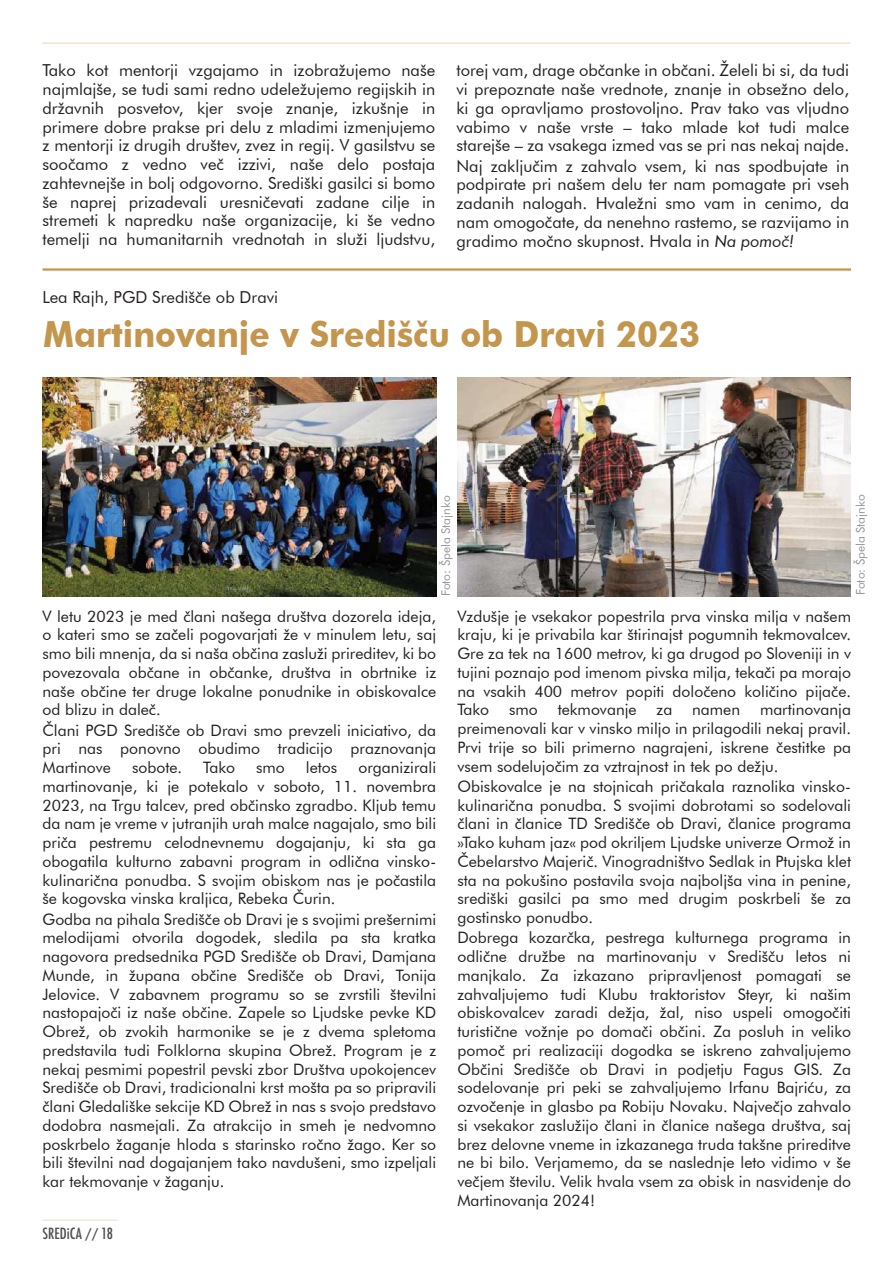
<style>
.page{position:relative;width:893px;height:1263px;background:#fff}
.page>*{position:absolute;margin:0;border:0;box-sizing:border-box;transform-origin:0 0}
.t1{font:700 36px "Futura BT";color:#c4954c;scale:.93 1}
.t2{font:16.5px "Futura BT";color:#231f20}
.t3{font:15.75px "Futura BT";color:#231f20}
.t4{font:500 condensed 15px "Futura";color:#4d4d4d}
.t5{font:12px "Futura BT";color:#939598}
.s1{font-style:italic}
.s2{font-family:"Futura BT";font-stretch:normal}
</style>
<div class="page">
<hr style="left:43px;top:1219px;width:75px;height:2px;background:#f7f1e8">
<hr style="left:43px;top:42px;width:807px;height:2px;background:#f3e9dc">
<hr style="left:43px;top:268px;width:808px;height:3px;background:#c4954b">
<img style="left:43px;top:377px;width:393px;height:219px">
<img style="left:457px;top:377px;width:393px;height:219px">
<p class="t2" style="left:43px;top:64px;width:394px">Tako kot mentorji vzgajamo in izobražujemo naše</p>
<p class="t2" style="left:43px;top:82px;width:394px">najmlajše, se tudi sami redno udeležujemo regijskih in</p>
<p class="t2" style="left:43px;top:101px;width:394px">državnih posvetov, kjer svoje znanje, izkušnje in</p>
<p class="t2" style="left:43px;top:120px;width:394px">primere dobre prakse pri delu z mladimi izmenjujemo</p>
<p class="t2" style="left:43px;top:139px;width:394px">z mentorji iz drugih društev, zvez in regij. V gasilstvu se</p>
<p class="t2" style="left:43px;top:157px;width:394px">soočamo z vedno več izzivi, naše delo postaja</p>
<p class="t2" style="left:43px;top:176px;width:394px">zahtevnejše in bolj odgovorno. Središki gasilci si bomo</p>
<p class="t2" style="left:43px;top:195px;width:394px">še naprej prizadevali uresničevati zadane cilje in</p>
<p class="t2" style="left:43px;top:214px;width:394px">stremeti k napredku naše organizacije, ki še vedno</p>
<p class="t2" style="left:43px;top:232px;width:394px">temelji na humanitarnih vrednotah in služi ljudstvu,</p>
<p class="t2" style="left:43px;top:291px;width:237px">Lea Rajh, PGD Središče ob Dravi</p>
<p class="t2" style="left:456px;top:64px;width:394px">torej vam, drage občanke in občani. Želeli bi si, da tudi</p>
<p class="t2" style="left:456px;top:82px;width:394px">vi prepoznate naše vrednote, znanje in obsežno delo,</p>
<p class="t2" style="left:456px;top:101px;width:394px">ki ga opravljamo prostovoljno. Prav tako vas vljudno</p>
<p class="t2" style="left:456px;top:120px;width:394px">vabimo v naše vrste – tako mlade kot tudi malce</p>
<p class="t2" style="left:456px;top:139px;width:394px">starejše – za vsakega izmed vas se pri nas nekaj najde.</p>
<p class="t2" style="left:456px;top:159px;width:394px">Naj zaključim z zahvalo vsem, ki nas spodbujate in</p>
<p class="t2" style="left:456px;top:178px;width:394px">podpirate pri našem delu ter nam pomagate pri vseh</p>
<p class="t2" style="left:456px;top:196px;width:394px">zadanih nalogah. Hvaležni smo vam in cenimo, da</p>
<p class="t2" style="left:456px;top:215px;width:394px">nam omogočate, da nenehno rastemo, se razvijamo in</p>
<p class="t2" style="left:456px;top:234px;width:339px">gradimo močno skupnost. Hvala in <span class="s1">Na pomoč!</span></p>
<p class="t1" style="left:43px;top:319px;width:708px">Martinovanje v Središču ob Dravi 2023</p>
<p class="t5" style="left:441px;top:596px;width:102px;rotate:-90deg">Foto: Špela Stajnko</p>
<p class="t5" style="left:856px;top:595px;width:102px;rotate:-90deg">Foto: Špela Stajnko</p>
<p class="t3" style="left:43px;top:610px;width:395px">V letu 2023 je med člani našega društva dozorela ideja,</p>
<p class="t3" style="left:43px;top:628px;width:395px">o kateri smo se začeli pogovarjati že v minulem letu, saj</p>
<p class="t3" style="left:43px;top:647px;width:395px">smo bili mnenja, da si naša občina zasluži prireditev, ki bo</p>
<p class="t3" style="left:43px;top:666px;width:395px">povezovala občane in občanke, društva in obrtnike iz</p>
<p class="t3" style="left:43px;top:685px;width:395px">naše občine ter druge lokalne ponudnike in obiskovalce</p>
<p class="t3" style="left:43px;top:703px;width:120px">od blizu in daleč.</p>
<p class="t3" style="left:43px;top:724px;width:395px">Člani PGD Središče ob Dravi smo prevzeli iniciativo, da</p>
<p class="t3" style="left:43px;top:742px;width:395px">pri nas ponovno obudimo tradicijo praznovanja</p>
<p class="t3" style="left:43px;top:761px;width:70px">Martinove</p>
<p class="t3" style="left:132px;top:761px;width:52px">sobote.</p>
<p class="t3" style="left:203px;top:761px;width:33px">Tako</p>
<p class="t3" style="left:256px;top:761px;width:30px">smo</p>
<p class="t3" style="left:306px;top:761px;width:33px">letos</p>
<p class="t3" style="left:358px;top:761px;width:79px">organizirali</p>
<p class="t3" style="left:43px;top:780px;width:395px">martinovanje, ki je potekalo v soboto, 11. novembra</p>
<p class="t3" style="left:43px;top:799px;width:395px">2023, na Trgu talcev, pred občinsko zgradbo. Kljub temu</p>
<p class="t3" style="left:43px;top:817px;width:395px">da nam je vreme v jutranjih urah malce nagajalo, smo bili</p>
<p class="t3" style="left:43px;top:836px;width:395px">priča pestremu celodnevnemu dogajanju, ki sta ga</p>
<p class="t3" style="left:43px;top:855px;width:395px">obogatila kulturno zabavni program in odlična vinsko-</p>
<p class="t3" style="left:43px;top:874px;width:395px">kulinarična ponudba. S svojim obiskom nas je počastila</p>
<p class="t3" style="left:43px;top:892px;width:294px">še kogovska vinska kraljica, Rebeka Čurin.</p>
<p class="t3" style="left:43px;top:913px;width:395px">Godba na pihala Središče ob Dravi je s svojimi prešernimi</p>
<p class="t3" style="left:43px;top:931px;width:395px">melodijami otvorila dogodek, sledila pa sta kratka</p>
<p class="t3" style="left:43px;top:950px;width:395px">nagovora predsednika PGD Središče ob Dravi, Damjana</p>
<p class="t3" style="left:43px;top:969px;width:395px">Munde, in župana občine Središče ob Dravi, Tonija</p>
<p class="t3" style="left:43px;top:988px;width:395px">Jelovice. V zabavnem programu so se zvrstili številni</p>
<p class="t3" style="left:43px;top:1006px;width:395px">nastopajoči iz naše občine. Zapele so Ljudske pevke KD</p>
<p class="t3" style="left:43px;top:1025px;width:395px">Obrež, ob zvokih harmonike se je z dvema spletoma</p>
<p class="t3" style="left:43px;top:1044px;width:395px">predstavila tudi Folklorna skupina Obrež. Program je z</p>
<p class="t3" style="left:43px;top:1063px;width:395px">nekaj pesmimi popestril pevski zbor Društva upokojencev</p>
<p class="t3" style="left:43px;top:1081px;width:395px">Središče ob Dravi, tradicionalni krst mošta pa so pripravili</p>
<p class="t3" style="left:43px;top:1100px;width:395px">člani Gledališke sekcije KD Obrež in nas s svojo predstavo</p>
<p class="t3" style="left:43px;top:1119px;width:395px">dodobra nasmejali. Za atrakcijo in smeh je nedvomno</p>
<p class="t3" style="left:43px;top:1138px;width:395px">poskrbelo žaganje hloda s starinsko ročno žago. Ker so</p>
<p class="t3" style="left:43px;top:1156px;width:395px">bili številni nad dogajanjem tako navdušeni, smo izpeljali</p>
<p class="t3" style="left:43px;top:1175px;width:183px">kar tekmovanje v žaganju.</p>
<p class="t4" style="left:43px;top:1226px;width:72px">SREDiCA <span class="s2">//</span> 18</p>
<p class="t3" style="left:457px;top:610px;width:395px">Vzdušje je vsekakor popestrila prva vinska milja v našem</p>
<p class="t3" style="left:457px;top:628px;width:395px">kraju, ki je privabila kar štirinajst pogumnih tekmovalcev.</p>
<p class="t3" style="left:457px;top:647px;width:395px">Gre za tek na 1600 metrov, ki ga drugod po Sloveniji in v</p>
<p class="t3" style="left:457px;top:666px;width:395px">tujini poznajo pod imenom pivska milja, tekači pa morajo</p>
<p class="t3" style="left:457px;top:685px;width:395px">na vsakih 400 metrov popiti določeno količino pijače.</p>
<p class="t3" style="left:457px;top:703px;width:33px">Tako</p>
<p class="t3" style="left:509px;top:703px;width:30px">smo</p>
<p class="t3" style="left:558px;top:703px;width:80px">tekmovanje</p>
<p class="t3" style="left:656px;top:703px;width:17px">za</p>
<p class="t3" style="left:692px;top:703px;width:49px">namen</p>
<p class="t3" style="left:760px;top:703px;width:93px">martinovanja</p>
<p class="t3" style="left:457px;top:722px;width:395px">preimenovali kar v vinsko miljo in prilagodili nekaj pravil.</p>
<p class="t3" style="left:457px;top:741px;width:395px">Prvi trije so bili primerno nagrajeni, iskrene čestitke pa</p>
<p class="t3" style="left:457px;top:760px;width:323px">vsem sodelujočim za vztrajnost in tek po dežju.</p>
<p class="t3" style="left:457px;top:780px;width:395px">Obiskovalce je na stojnicah pričakala raznolika vinsko-</p>
<p class="t3" style="left:457px;top:799px;width:395px">kulinarična ponudba. S svojimi dobrotami so sodelovali</p>
<p class="t3" style="left:457px;top:817px;width:395px">člani in članice TD Središče ob Dravi, članice programa</p>
<p class="t3" style="left:457px;top:836px;width:395px">»Tako kuham jaz« pod okriljem Ljudske univerze Ormož in</p>
<p class="t3" style="left:457px;top:855px;width:395px">Čebelarstvo Majerič. Vinogradništvo Sedlak in Ptujska klet</p>
<p class="t3" style="left:457px;top:874px;width:395px">sta na pokušino postavila svoja najboljša vina in penine,</p>
<p class="t3" style="left:457px;top:892px;width:395px">središki gasilci pa smo med drugim poskrbeli še za</p>
<p class="t3" style="left:457px;top:911px;width:137px">gostinsko ponudbo.</p>
<p class="t3" style="left:457px;top:931px;width:395px">Dobrega kozarčka, pestrega kulturnega programa in</p>
<p class="t3" style="left:457px;top:950px;width:395px">odlične družbe na martinovanju v Središču letos ni</p>
<p class="t3" style="left:457px;top:969px;width:395px">manjkalo. Za izkazano pripravljenost pomagati se</p>
<p class="t3" style="left:457px;top:988px;width:395px">zahvaljujemo tudi Klubu traktoristov Steyr, ki našim</p>
<p class="t3" style="left:457px;top:1006px;width:395px">obiskovalcev zaradi dežja, žal, niso uspeli omogočiti</p>
<p class="t3" style="left:457px;top:1025px;width:395px">turistične vožnje po domači občini. Za posluh in veliko</p>
<p class="t3" style="left:457px;top:1044px;width:395px">pomoč pri realizaciji dogodka se iskreno zahvaljujemo</p>
<p class="t3" style="left:457px;top:1063px;width:395px">Občini Središče ob Dravi in podjetju Fagus GIS. Za</p>
<p class="t3" style="left:457px;top:1081px;width:395px">sodelovanje pri peki se zahvaljujemo Irfanu Bajriću, za</p>
<p class="t3" style="left:457px;top:1100px;width:395px">ozvočenje in glasbo pa Robiju Novaku. Največjo zahvalo</p>
<p class="t3" style="left:457px;top:1119px;width:395px">si vsekakor zaslužijo člani in članice našega društva, saj</p>
<p class="t3" style="left:457px;top:1138px;width:395px">brez delovne vneme in izkazanega truda takšne prireditve</p>
<p class="t3" style="left:457px;top:1156px;width:395px">ne bi bilo. Verjamemo, da se naslednje leto vidimo v še</p>
<p class="t3" style="left:457px;top:1175px;width:395px">večjem številu. Velik hvala vsem za obisk in nasvidenje do</p>
<p class="t3" style="left:457px;top:1194px;width:139px">Martinovanja 2024!</p>
</div>
